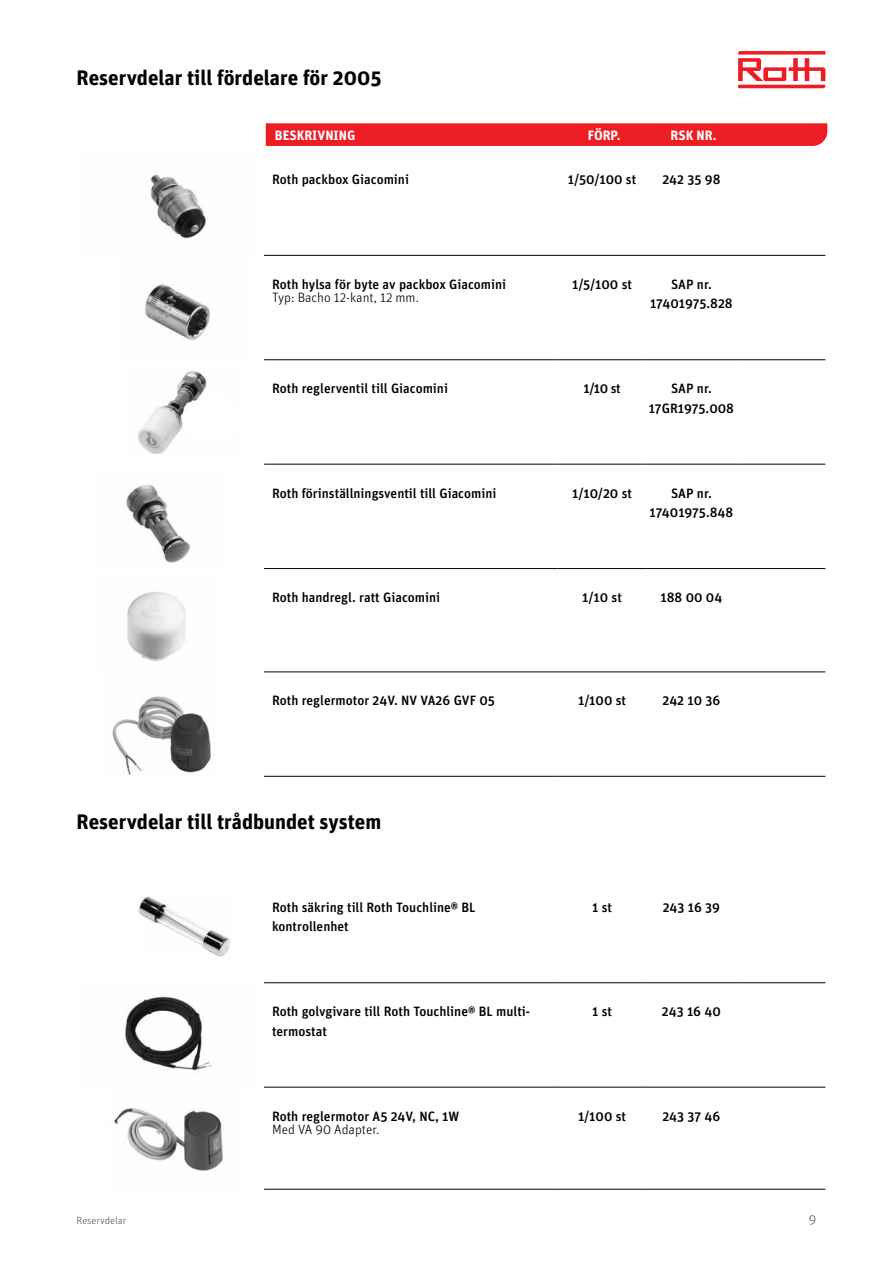
<style>
.page{position:relative;width:893px;height:1263px;background:#fff}
.page>*{position:absolute;margin:0;border:0;box-sizing:border-box;transform-origin:0 0}
.t1{font:700 21px "Unit OT";color:#000}
.t2{font:500 13.5px/19.5px "Unit OT";color:#000;text-align:center}
.t3{font:300 13.5px "Unit OT";color:#000}
.t4{font:700 13.5px "Unit OT";color:#fff}
.t5{font:300 13.5px "Unit OT";color:#58595b}
.t6{font:300 10.5px "Unit OT";color:#58595b}
</style>
<div class="page">
<svg style="left:738px;top:51px;width:87px;height:37px"></svg>
<svg style="left:266px;top:123px;width:561px;height:23px;background:#ed2127"></svg>
<hr style="left:264px;top:464px;width:293px;height:1px;background:#000">
<hr style="left:557px;top:464px;width:90px;height:1px;background:#000">
<hr style="left:647px;top:464px;width:89px;height:1px;background:#000">
<hr style="left:736px;top:255px;width:89px;height:1px;background:#000">
<hr style="left:736px;top:359px;width:89px;height:1px;background:#000">
<hr style="left:264px;top:672px;width:293px;height:1px;background:#000">
<hr style="left:557px;top:672px;width:90px;height:1px;background:#000">
<hr style="left:647px;top:672px;width:89px;height:1px;background:#000">
<hr style="left:264px;top:982px;width:293px;height:1px;background:#000">
<hr style="left:557px;top:982px;width:90px;height:1px;background:#000">
<hr style="left:647px;top:982px;width:89px;height:1px;background:#000">
<hr style="left:264px;top:1087px;width:293px;height:1px;background:#000">
<hr style="left:557px;top:1087px;width:90px;height:1px;background:#000">
<hr style="left:647px;top:1087px;width:89px;height:1px;background:#000">
<hr style="left:736px;top:568px;width:89px;height:1px;background:#000">
<hr style="left:736px;top:672px;width:89px;height:1px;background:#000">
<hr style="left:736px;top:776px;width:89px;height:1px;background:#000">
<hr style="left:736px;top:982px;width:89px;height:1px;background:#000">
<hr style="left:736px;top:1087px;width:89px;height:1px;background:#000">
<hr style="left:736px;top:1189px;width:89px;height:1px;background:#000">
<hr style="left:264px;top:359px;width:293px;height:1px;background:#000">
<hr style="left:557px;top:359px;width:90px;height:1px;background:#000">
<hr style="left:647px;top:359px;width:89px;height:1px;background:#000">
<hr style="left:264px;top:568px;width:293px;height:1px;background:#000">
<hr style="left:557px;top:568px;width:90px;height:1px;background:#000">
<hr style="left:647px;top:568px;width:89px;height:1px;background:#000">
<hr style="left:264px;top:776px;width:293px;height:1px;background:#000">
<hr style="left:557px;top:776px;width:90px;height:1px;background:#000">
<hr style="left:647px;top:776px;width:89px;height:1px;background:#000">
<hr style="left:264px;top:255px;width:293px;height:1px;background:#000">
<hr style="left:557px;top:255px;width:90px;height:1px;background:#000">
<hr style="left:647px;top:255px;width:89px;height:1px;background:#000">
<hr style="left:264px;top:1189px;width:293px;height:1px;background:#000">
<hr style="left:557px;top:1189px;width:90px;height:1px;background:#000">
<hr style="left:647px;top:1189px;width:89px;height:1px;background:#000">
<hr style="left:736px;top:464px;width:89px;height:1px;background:#000">
<img style="left:150px;top:174px;width:56px;height:66px">
<img style="left:145px;top:284px;width:65px;height:56px">
<img style="left:126px;top:485px;width:65px;height:78px">
<img style="left:127px;top:592px;width:59px;height:69px">
<img style="left:112px;top:696px;width:99px;height:79px">
<img style="left:138px;top:896px;width:92px;height:61px">
<img style="left:125px;top:995px;width:87px;height:76px">
<img style="left:111px;top:1108px;width:112px;height:63px">
<img style="left:137px;top:371px;width:70px;height:83px">
<svg style="left:186px;top:397px;width:21px;height:44px"></svg>
<h1 class="t1" style="left:77px;top:64px;width:307px">Reservdelar till fördelare för 2005</h1>
<p class="t4" style="left:275px;top:126px;width:82px">BESKRIVNING</p>
<p class="t4" style="left:588px;top:126px;width:35px">FÖRP.</p>
<p class="t4" style="left:670px;top:126px;width:47px">RSK NR.</p>
<p class="t2" style="left:272px;top:170px;width:138px">Roth packbox Giacomini</p>
<p class="t2" style="left:568px;top:170px;width:70px">1/50/100 st</p>
<p class="t2" style="left:662px;top:170px;width:60px">242 35 98</p>
<p class="t2" style="left:272px;top:274px;width:236px">Roth hylsa för byte av packbox Giacomini</p>
<p class="t3" style="left:272px;top:290px;width:148px">Typ: Bacho 12-kant, 12 mm.</p>
<p class="t2" style="left:572px;top:274px;width:61px">1/5/100 st</p>
<p class="t2" style="left:650px;top:274px;width:84px">SAP nr.<br>17401975.828</p>
<p class="t2" style="left:272px;top:379px;width:177px">Roth reglerventil till Giacomini</p>
<p class="t2" style="left:583px;top:379px;width:39px">1/10 st</p>
<p class="t2" style="left:649px;top:379px;width:87px">SAP nr.<br>17GR1975.008</p>
<p class="t2" style="left:272px;top:483px;width:226px">Roth förinställningsventil till Giacomini</p>
<p class="t2" style="left:572px;top:483px;width:61px">1/10/20 st</p>
<p class="t2" style="left:650px;top:483px;width:85px">SAP nr.<br>17401975.848</p>
<p class="t2" style="left:272px;top:587px;width:170px">Roth handregl. ratt Giacomini</p>
<p class="t2" style="left:582px;top:587px;width:41px">1/10 st</p>
<p class="t2" style="left:660px;top:587px;width:63px">188 00 04</p>
<p class="t2" style="left:272px;top:691px;width:224px">Roth reglermotor 24V. NV VA26 GVF 05</p>
<p class="t2" style="left:578px;top:691px;width:50px">1/100 st</p>
<p class="t2" style="left:662px;top:691px;width:59px">242 10 36</p>
<h1 class="t1" style="left:77px;top:808px;width:306px">Reservdelar till trådbundet system</h1>
<p class="t2" style="left:272px;top:897px;width:205px;text-align:left">Roth säkring till Roth Touchline® BL kontrollenhet</p>
<p class="t2" style="left:592px;top:897px;width:21px">1 st</p>
<p class="t2" style="left:663px;top:897px;width:59px">243 16 39</p>
<p class="t2" style="left:272px;top:1002px;width:259px;text-align:left">Roth golvgivare till Roth Touchline® BL multi&shy;termostat</p>
<p class="t2" style="left:592px;top:1002px;width:21px">1 st</p>
<p class="t2" style="left:662px;top:1002px;width:60px">243 16 40</p>
<p class="t2" style="left:272px;top:1106px;width:189px">Roth reglermotor A5 24V, NC, 1W</p>
<p class="t3" style="left:272px;top:1121px;width:109px">Med VA 90 Adapter.</p>
<p class="t2" style="left:578px;top:1106px;width:50px">1/100 st</p>
<p class="t2" style="left:662px;top:1106px;width:59px">243 37 46</p>
<p class="t6" style="left:77px;top:1214px;width:51px">Reservdelar</p>
<p class="t5" style="left:809px;top:1211px;width:9px">9</p>
</div>
